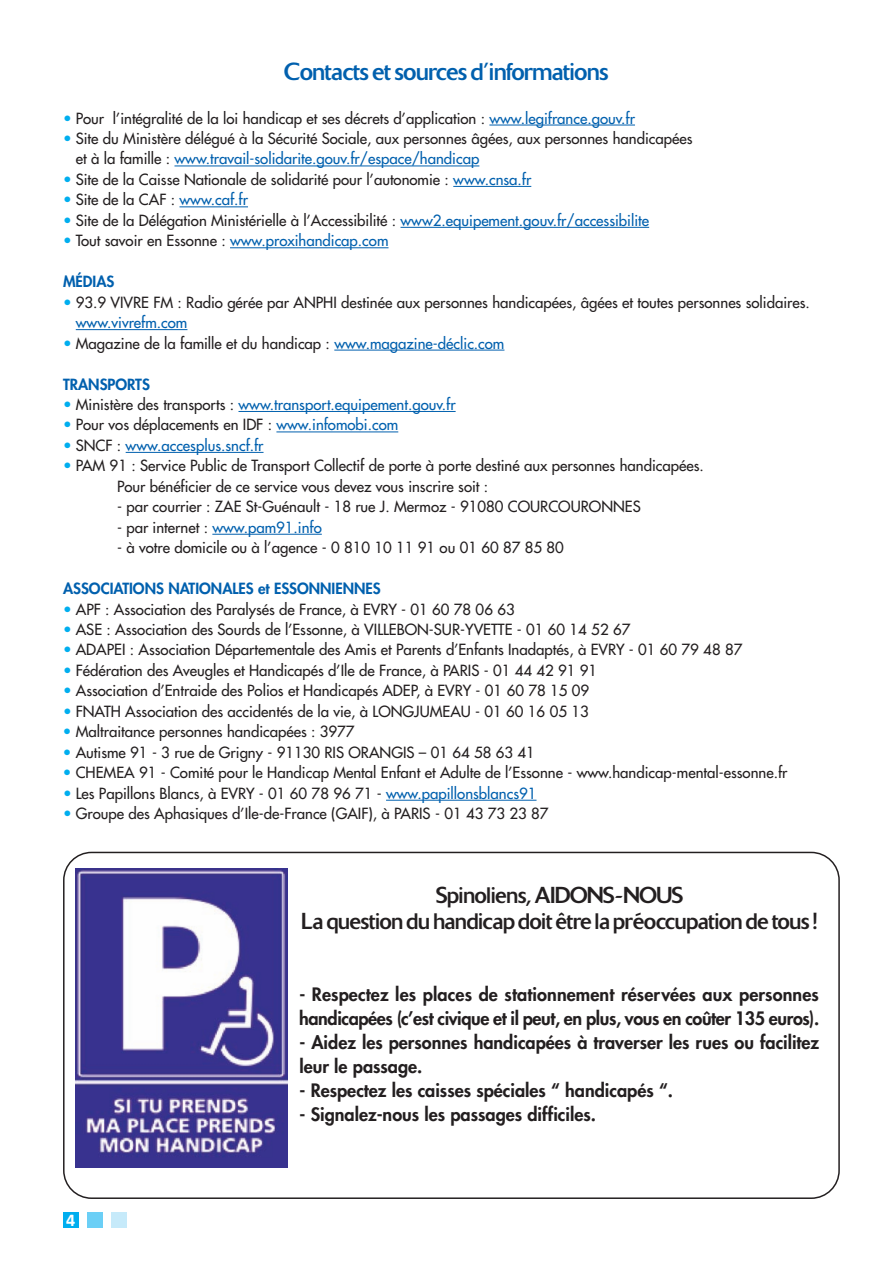
<style>
.page{position:relative;width:892px;height:1262px;background:#fff}
.page>*{position:absolute;margin:0;border:0;box-sizing:border-box;transform-origin:0 0}
.t1{font:22.5px "Sound";color:#0160ae}
.t2{font:21px/25.2px "Sound";color:#231f20;text-align:center}
.t3{font:800 18px/24px "Futura";color:#231f20}
.t4{font:700 18px "Calibri";color:#fff}
.t5{font:15px/20.4px "Futura";color:#231f20}
.t6{font:15px "Futura";color:#0160ae}
.t7{font:800 15px "Futura";color:#0160ae}
.s1{color:#00aeef}
.s2{color:#0160ae}
.s3{color:#231f20}
</style>
<div class="page">
<div style="left:112px;top:1212px;width:15px;height:15px;background:#c6eafa"></div>
<div style="left:87px;top:1212px;width:16px;height:15px;background:#6bcff6"></div>
<div style="left:63px;top:1212px;width:15px;height:15px;background:#00aeef"></div>
<hr style="left:489px;top:125px;width:146px;height:1px;background:#0160ae">
<hr style="left:174px;top:165px;width:305px;height:1px;background:#0160ae">
<hr style="left:453px;top:186px;width:78px;height:1px;background:#0160ae">
<hr style="left:179px;top:206px;width:69px;height:1px;background:#0160ae">
<hr style="left:400px;top:227px;width:249px;height:1px;background:#0160ae">
<hr style="left:230px;top:247px;width:158px;height:1px;background:#0160ae">
<hr style="left:76px;top:329px;width:111px;height:1px;background:#0160ae">
<hr style="left:334px;top:350px;width:170px;height:1px;background:#0160ae">
<hr style="left:238px;top:411px;width:217px;height:1px;background:#0160ae">
<hr style="left:276px;top:431px;width:122px;height:1px;background:#0160ae">
<hr style="left:126px;top:452px;width:137px;height:1px;background:#0160ae">
<hr style="left:212px;top:534px;width:110px;height:1px;background:#0160ae">
<hr style="left:386px;top:799px;width:150px;height:1px;background:#0160ae">
<svg style="left:63px;top:851px;width:776px;height:347px"></svg>
<img style="left:76px;top:868px;width:211px;height:299px">
<h1 class="t1" style="left:284px;top:59px;width:325px">Contacts et sources d’informations</h1>
<p class="t5" style="left:63px;top:109px;width:573px"><span class="s1">•</span> Pour l’intégralité de la loi handicap et ses décrets d’application : <span class="s2">www.legifrance.gouv.fr</span></p>
<p class="t5" style="left:76px;top:129px;width:618px;text-indent:-13px"><span class="s1">•</span> Site du Ministère délégué à la Sécurité Sociale, aux personnes âgées, aux personnes handicapées et à la famille : <span class="s2">www.travail-solidarite.gouv.fr/espace/handicap</span></p>
<p class="t5" style="left:63px;top:170px;width:469px"><span class="s1">•</span> Site de la Caisse Nationale de solidarité pour l’autonomie : <span class="s2">www.cnsa.fr</span></p>
<p class="t5" style="left:63px;top:191px;width:186px"><span class="s1">•</span> Site de la CAF : <span class="s2">www.caf.fr</span></p>
<p class="t5" style="left:63px;top:211px;width:587px"><span class="s1">•</span> Site de la Délégation Ministérielle à l’Accessibilité : <span class="s2">www2.equipement.gouv.fr/accessibilite</span></p>
<p class="t6" style="left:63px;top:233px;width:327px"><span class="s1">•</span> <span class="s3">Tout savoir en Essonne :</span> www.proxihandicap.com</p>
<p class="t7" style="left:63px;top:274px;width:53px">MÉDIAS</p>
<p class="t5" style="left:76px;top:293px;width:735px;text-indent:-13px"><span class="s1">•</span> 93.9 VIVRE FM : Radio gérée par ANPHI destinée aux personnes handicapées, âgées et toutes personnes solidaires. <span class="s2">www.vivrefm.com</span></p>
<p class="t5" style="left:63px;top:334px;width:443px"><span class="s1">•</span> Magazine de la famille et du handicap : <span class="s2">www.magazine-déclic.com</span></p>
<p class="t7" style="left:63px;top:377px;width:88px">TRANSPORTS</p>
<p class="t6" style="left:63px;top:397px;width:394px"><span class="s1">•</span> <span class="s3">Ministère des transports :</span> www.transport.equipement.gouv.fr</p>
<p class="t5" style="left:63px;top:415px;width:337px"><span class="s1">•</span> Pour vos déplacements en IDF : <span class="s2">www.infomobi.com</span></p>
<p class="t6" style="left:63px;top:438px;width:202px"><span class="s1">•</span> <span class="s3">SNCF :</span> www.accesplus.sncf.fr</p>
<p class="t5" style="left:117px;top:456px;width:588px;text-indent:-54px"><span class="s1">•</span> PAM 91 : Service Public de Transport Collectif de porte à porte destiné aux personnes handicapées.<br>Pour bénéficier de ce service vous devez vous inscrire soit :</p>
<p class="t5" style="left:117px;top:497px;width:525px">- par courrier : ZAE St-Guénault - 18 rue J. Mermoz - 91080 COURCOURONNES</p>
<p class="t6" style="left:117px;top:519px;width:206px"><span class="s3">- par internet :</span> www.pam91.info</p>
<p class="t5" style="left:117px;top:538px;width:448px">- à votre domicile ou à l’agence - 0 810 10 11 91 ou 01 60 87 85 80</p>
<p class="t7" style="left:63px;top:581px;width:319px">ASSOCIATIONS NATIONALES et ESSONNIENNES</p>
<p class="t5" style="left:63px;top:599px;width:453px"><span class="s1">•</span> APF : Association des Paralysés de France, à EVRY - 01 60 78 06 63</p>
<p class="t5" style="left:63px;top:620px;width:568px"><span class="s1">•</span> ASE : Association des Sourds de l’Essonne, à VILLEBON-SUR-YVETTE - 01 60 14 52 67</p>
<p class="t5" style="left:63px;top:640px;width:680px"><span class="s1">•</span> ADAPEI : Association Départementale des Amis et Parents d’Enfants Inadaptés, à EVRY - 01 60 79 48 87</p>
<p class="t5" style="left:63px;top:661px;width:535px"><span class="s1">•</span> Fédération des Aveugles et Handicapés d’Ile de France, à PARIS - 01 44 42 91 91</p>
<p class="t5" style="left:63px;top:681px;width:527px"><span class="s1">•</span> Association d’Entraide des Polios et Handicapés ADEP, à EVRY - 01 60 78 15 09</p>
<p class="t5" style="left:63px;top:702px;width:527px"><span class="s1">•</span> FNATH Association des accidentés de la vie, à LONGJUMEAU - 01 60 16 05 13</p>
<p class="t5" style="left:63px;top:722px;width:293px"><span class="s1">•</span> Maltraitance personnes handicapées : 3977</p>
<p class="t5" style="left:63px;top:743px;width:473px"><span class="s1">•</span> Autisme 91 - 3 rue de Grigny - 91130 RIS ORANGIS – 01 64 58 63 41</p>
<p class="t5" style="left:63px;top:763px;width:725px"><span class="s1">•</span> CHEMEA 91 - Comité pour le Handicap Mental Enfant et Adulte de l’Essonne - www.handicap-mental-essonne.fr</p>
<p class="t5" style="left:63px;top:784px;width:475px"><span class="s1">•</span> Les Papillons Blancs, à EVRY - 01 60 78 96 71 - <span class="s2">www.papillonsblancs91</span></p>
<p class="t5" style="left:63px;top:804px;width:487px"><span class="s1">•</span> Groupe des Aphasiques d’Ile-de-France (GAIF), à PARIS - 01 43 73 23 87</p>
<h2 class="t2" style="left:301px;top:883px;width:517px">Spinoliens, AIDONS-NOUS<br>La question du handicap doit être la préoccupation de tous !</h2>
<p class="t4" style="left:66px;top:1208px;width:11px">4</p>
<p class="t3" style="left:299px;top:983px;width:521px">- Respectez les places de stationnement réservées aux personnes handicapées (c’est civique et il peut, en plus, vous en coûter 135 euros).</p>
<p class="t3" style="left:299px;top:1031px;width:521px">- Aidez les personnes handicapées à traverser les rues ou facilitez leur le passage.</p>
<p class="t3" style="left:299px;top:1079px;width:375px">- Respectez les caisses spéciales “ handicapés “.</p>
<p class="t3" style="left:299px;top:1103px;width:298px">- Signalez-nous les passages difficiles.</p>
</div>
